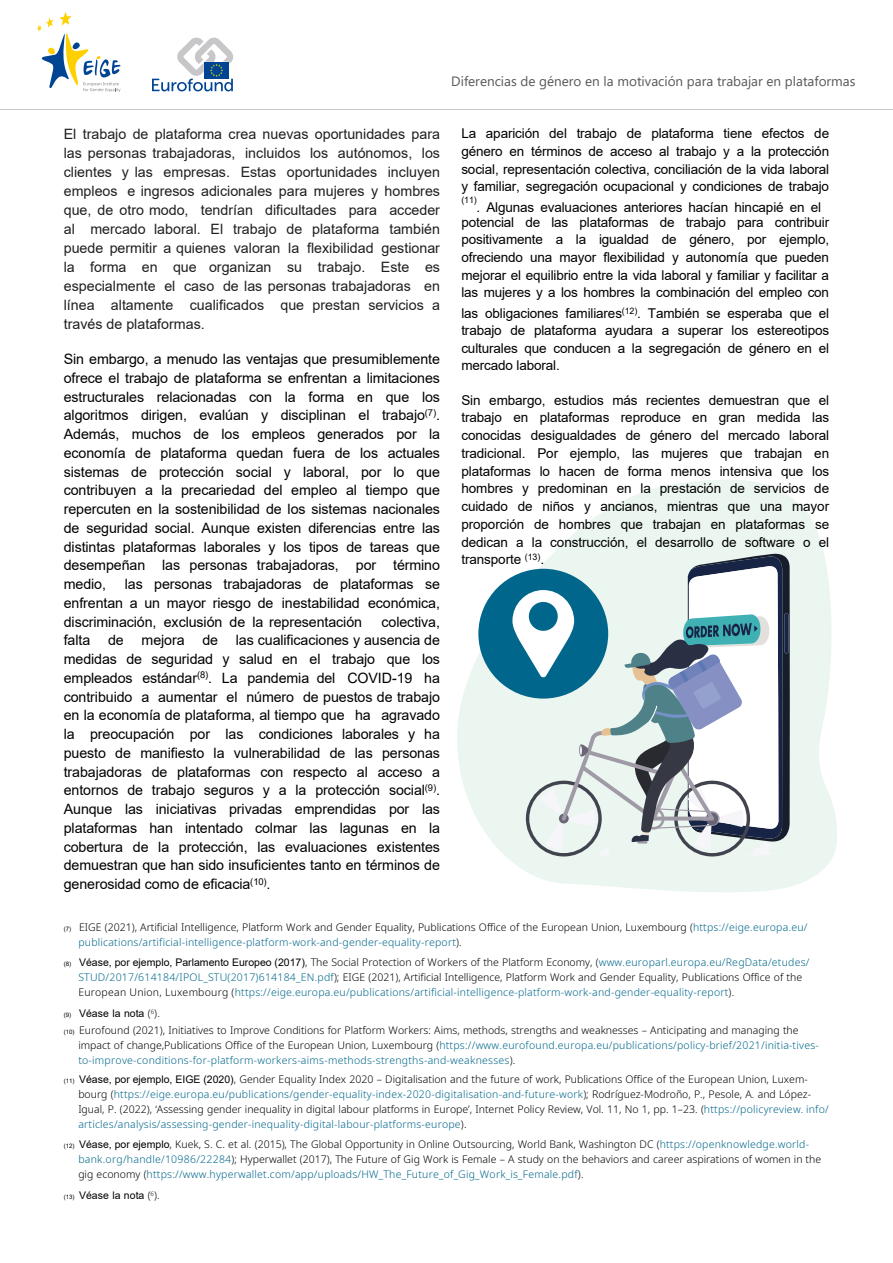
<style>
.page{position:relative;width:893px;height:1263px;background:#fff}
.page>*{position:absolute;margin:0;border:0;box-sizing:border-box;transform-origin:0 0}
.t1{font:14.25px/18.8px "Arial";letter-spacing:-.005em;color:#000;text-align:justify}
.t2{font:14.25px/19px "Arial";color:#211e1f;text-align:justify}
.t3{font:13.5px/17.7px "Arial";letter-spacing:-.01em;color:#000;text-align:justify}
.t4{font:13.5px "Segoe UI";color:#58585a}
.t5{font:300 10.5px/15px "Noto Sans";color:#000}
.t6{font:300 10.5px/15px "Noto Sans";letter-spacing:.02em;color:#00668b}
.t7{font:10.5px "Arial";color:#000}
.t8{font:8.85px "Arial";color:#000}
.s1{font-style:inherit}
.s2{font-family:"Arial";font-weight:400;font-size:6.15px}
.s3{color:#00668b}
.s4{font-family:"Arial";font-weight:400;font-size:6.15px;color:#000}
.s5{font-family:"Arial";font-weight:400;color:#000}
.s6{color:#000}
.s7{font-size:6.15px}
.s8{font-family:"Noto Sans";font-weight:300}
.s9{font-family:"Arial";font-weight:400}
</style>
<div class="page">
<svg style="left:37px;top:12px;width:84px;height:80px"></svg>
<svg style="left:152px;top:37px;width:81px;height:54px"></svg>
<hr style="left:0;top:109px;width:893px;height:1px;background:#c6c7c8">
<svg style="left:457px;top:479px;width:380px;height:413px;fill:#ebf6f0"></svg>
<div style="left:478px;top:569px;width:130px;height:130px;background:#00668b;border-radius:50%"></div>
<svg style="left:512px;top:550px;width:278px;height:306px"></svg>
<p class="t4" style="left:451px;top:68px;width:406px">Diferencias de género en la motivación para trabajar en plataformas</p>
<p class="t3" style="left:461px;top:124px;width:369px">La aparición del trabajo de plataforma tiene efectos de género en términos de acceso al trabajo y a la protección social, representación colectiva, conciliación de la vida laboral y familiar, segregación ocupacional y condiciones de trabajo</p>
<p class="t8" style="left:461px;top:194px;width:17px">(11)</p>
<p class="t3" style="left:461px;top:199px;width:369px;line-height:15px;text-align:center">. Algunas evaluaciones anteriores hacían hincapié en el potencial de las plataformas de trabajo para contribuir</p>
<p class="t3" style="left:461px;top:231px;width:369px">positivamente a la igualdad de género, por ejemplo, ofreciendo una mayor flexibilidad y autonomía que pueden mejorar el equilibrio entre la vida laboral y familiar y facilitar a las mujeres y a los hombres la combinación del empleo con</p>
<p class="t3" style="left:461px;top:304px;width:369px">las obligaciones familiares<sup>(12)</sup>. También se esperaba que el trabajo de plataforma ayudara a superar los estereotipos culturales que conducen a la segregación de género en el mercado laboral.</p>
<p class="t3" style="left:461px;top:391px;width:369px">Sin embargo, estudios más recientes demuestran que el trabajo en plataformas reproduce en gran medida las conocidas desigualdades de género del mercado laboral tradicional. Por ejemplo, las mujeres que trabajan en plataformas lo hacen de forma menos intensiva que los hombres y predominan en la prestación de servicios de cuidado de niños y ancianos, mientras que una mayor proporción de hombres que trabajan en plataformas se dedican a la construcción, el desarrollo de software o el transporte <sup>(13)</sup>.</p>
<p class="t2" style="left:64px;top:124px;width:378px">El trabajo de plataforma crea nuevas oportunidades para <span class="s1">las personas trabajadoras</span>, incluidos los autónomos, los clientes y las empresas. Estas oportunidades incluyen empleos e ingresos adicionales para mujeres y hombres que, de otro modo, tendrían dificultades para acceder al mercado laboral. El trabajo de plataforma también puede permitir a quienes valoran la flexibilidad gestionar la forma en que organizan su trabajo. Este es especialmente el caso de <span class="s1">las personas trabajadoras</span> en línea altamente cualificados que prestan servicios a través de plataformas.</p>
<p class="t1" style="left:64px;top:350px;width:378px">Sin embargo, a menudo las ventajas que presumiblemente ofrece el trabajo de plataforma se enfrentan a limitaciones estructurales relacionadas con la forma en que los algoritmos dirigen, evalúan y disciplinan el trabajo<sup>(7)</sup>.<br>Además, muchos de los empleos generados por la economía de plataforma quedan fuera de los actuales sistemas de protección social y laboral, por lo que contribuyen a la precariedad del empleo al tiempo que repercuten en la sostenibilidad de los sistemas nacionales de seguridad social. Aunque existen diferencias entre las distintas plataformas laborales y los tipos de tareas que desempeñan l<span class="s1">as personas trabajadoras</span>, por término medio,</p>
<h1 class="t1" style="left:64px;top:575px;width:378px;text-indent:61px">l<span class="s1">as personas trabajadoras</span> de plataformas se enfrentan a un mayor riesgo de inestabilidad económica, discriminación, exclusión de la representación</h1>
<p class="t1" style="left:64px;top:612px;width:378px;text-indent:318px">colectiva, falta de mejora de las cualificaciones y ausencia de medidas de seguridad y salud en el trabajo que los empleados estándar<sup>(8)</sup>. La pandemia del COVID-19 ha contribuido a aumentar el número de puestos de trabajo en la economía de plataforma, al tiempo que ha agravado la preocupación por las condiciones laborales y ha puesto de manifiesto la vulnerabilidad de l<span class="s1">as personas trabajadoras</span> de plataformas con respecto al acceso a entornos de trabajo seguros y a la protección social<sup>(9)</sup>.<br>Aunque las iniciativas privadas emprendidas por las plataformas han intentado colmar las lagunas en la cobertura de la protección, las evaluaciones existentes demuestran que han sido insuficientes tanto en términos de generosidad como de eficacia<sup>(10)</sup>.</p>
<p class="t5" style="left:78px;top:920px;width:731px;text-indent:-15px"><span class="s2">(7)</span> EIGE (2021), Artificial Intelligence, Platform Work and Gender Equality, Publications Office of the European Union, Luxembourg (<span class="s3">https://eige.europa.eu/ publications/artificial-intelligence-platform-work-and-gender-equality-report</span>).</p>
<p class="t6" style="left:78px;top:954px;width:733px;text-indent:-15px"><span class="s4">(8)</span> <span class="s5">Véase, por ejemplo, Parlamento Europeo (2017)</span><span class="s6">, The Social Protection of Workers of the Platform Economy, (</span>www.europarl.europa.eu/RegData/etudes/<br>STUD/2017/614184/IPOL_STU(2017)614184_EN.pdf<span class="s6">); EIGE (2021), Artificial Intelligence, Platform Work and Gender Equality, Publications Office of the<br>European Union, Luxembourg (</span>https://eige.europa.eu/publications/artificial-intelligence-platform-work-and-gender-equality-report<span class="s6">).</span></p>
<p class="t7" style="left:64px;top:1006px;width:98px"><span class="s7">(9)</span> Véase la nota <span class="s8">(</span><sup>6</sup><span class="s8">).</span></p>
<p class="t5" style="left:78px;top:1023px;width:742px;text-indent:-15px"><span class="s2">(10)</span> Eurofound (2021), Initiatives to Improve Conditions for Platform Workers: Aims, methods, strengths and weaknesses – Anticipating and managing the impact of change,Publications Office of the European Union, Luxembourg (<span class="s3">https://www.eurofound.europa.eu/publications/policy-brief/2021/initia-tives&shy;to-improve-conditions-for-platform-workers-aims-methods-strengths-and-weaknesses</span>).</p>
<p class="t5" style="left:78px;top:1072px;width:752px;text-indent:-15px"><span class="s2">(11)</span> <span class="s9">Véase, por ejemplo, EIGE (2020)</span>, Gender Equality Index 2020 – Digitalisation and the future of work, Publications Office of the European Union, Luxem&shy;bourg (<span class="s3">https://eige.europa.eu/publications/gender-equality-index-2020-digitalisation-and-future-work</span>); Rodríguez-Modroño, P., Pesole, A. and López-Igual, P. (2022), ‘Assessing gender inequality in digital labour platforms in Europe’, Internet Policy Review, Vol. 11, No 1, pp. 1–23. (<span class="s3">https://policyreview. info/ articles/analysis/assessing-gender-inequality-digital-labour-platforms-europe</span>).</p>
<p class="t5" style="left:78px;top:1136px;width:744px;text-indent:-15px"><span class="s2">(12)</span> <span class="s9">Véase, por ejemplo</span>, Kuek, S. C. et al. (2015), The Global Opportunity in Online Outsourcing, World Bank, Washington DC (<span class="s3">https://openknowledge.world&shy;bank.org/handle/10986/22284</span>); Hyperwallet (2017), The Future of Gig Work is Female – A study on the behaviors and career aspirations of women in the gig economy (<span class="s3">https://www.hyperwallet.com/app/uploads/HW_The_Future_of_Gig_Work_is_Female.pdf</span>).</p>
<p class="t7" style="left:64px;top:1188px;width:97px"><span class="s7">(13)</span> Véase la nota <span class="s8">(</span><sup>6</sup><span class="s8">).</span></p>
</div>
